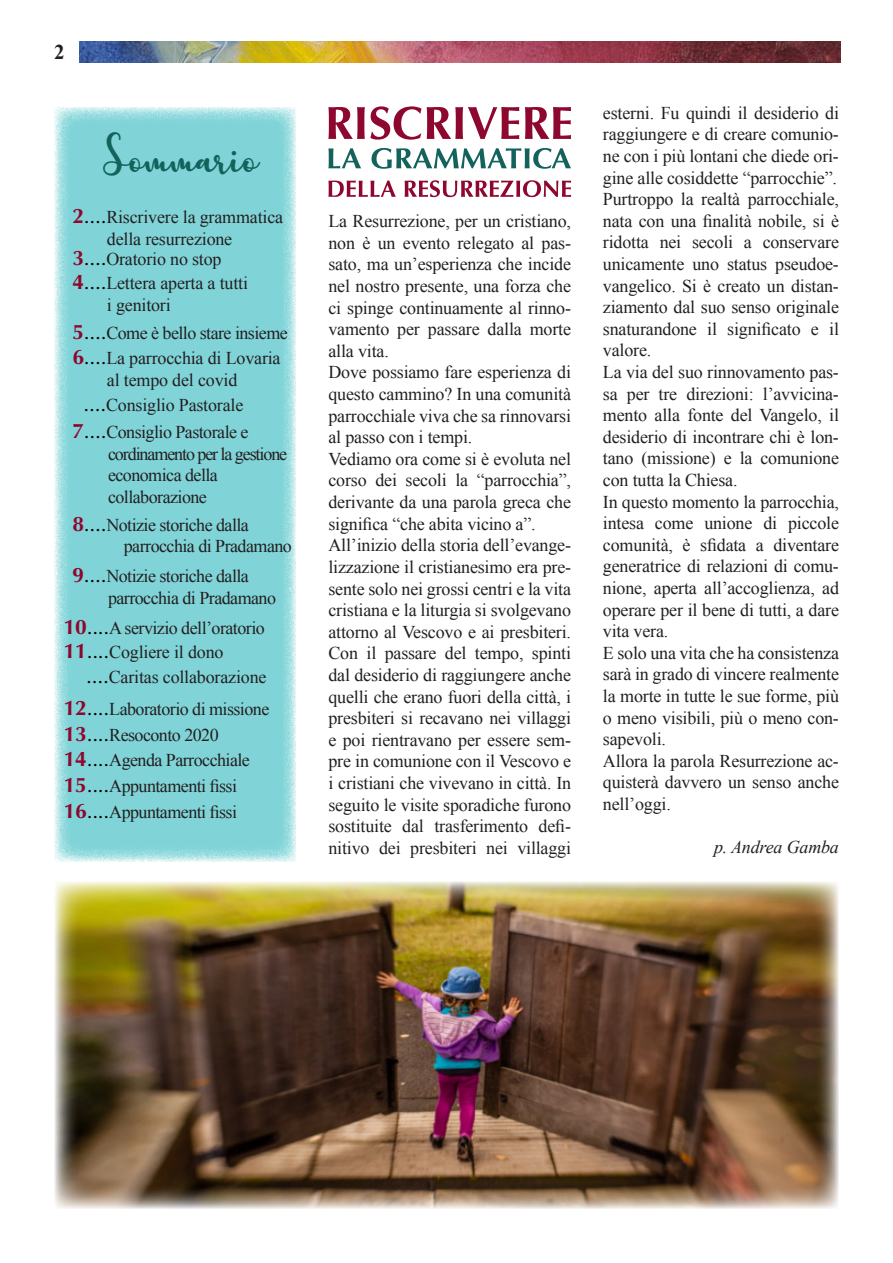
<style>
.page{position:relative;width:893px;height:1263px;background:#fff}
.page>*{position:absolute;margin:0;border:0;box-sizing:border-box;transform-origin:0 0}
.t1{font:33px "charlotte";color:#13625c}
.t2{font:700 21px "Times New Roman";color:#231f20}
.t3{font:18px/21.6px "Times New Roman";letter-spacing:-.01em;color:#231f20;text-align:justify}
.t4{font:18px "Times New Roman";letter-spacing:-.03em;color:#231f20}
.t5{font:18px "Times New Roman";letter-spacing:-.06em;color:#231f20}
.t6{font:italic 18px "Times New Roman";letter-spacing:-.01em;color:#231f20}
.s1{font-family:"Optima";font-weight:700;font-size:21px;color:#8d072e}
.s2{font-family:"Optima";font-size:21px;color:#000}
</style>
<div class="page">
<svg style="left:55px;top:107px;width:241px;height:755px;background:#86d6d9"></svg>
<img style="left:55px;top:882px;width:784px;height:327px">
<svg style="left:328px;top:180px;width:243px;height:17px"></svg>
<svg style="left:328px;top:148px;width:243px;height:21px"></svg>
<svg style="left:328px;top:106px;width:243px;height:34px"></svg>
<img style="left:79px;top:41px;width:761px;height:21px">
<p class="t2" style="left:54px;top:38px;width:12px">2</p>
<p class="t1" style="left:107px;top:142px;width:154px">Sommario</p>
<p class="t3" style="left:72px;top:206px;width:212px"><span class="s1">2</span><span class="s2">....</span>Riscrivere la grammatica</p>
<p class="t3" style="left:107px;top:228px;width:127px">della resurrezione</p>
<p class="t3" style="left:72px;top:248px;width:151px"><span class="s1">3</span><span class="s2">....</span>Oratorio no stop</p>
<p class="t3" style="left:72px;top:272px;width:177px"><span class="s1">4</span><span class="s2">....</span>Lettera aperta a tutti</p>
<p class="t3" style="left:107px;top:294px;width:65px">i genitori</p>
<p class="t3" style="left:72px;top:347px;width:210px"><span class="s1">6</span><span class="s2">....</span>La parrocchia di Lovaria</p>
<p class="t3" style="left:107px;top:369px;width:132px">al tempo del covid</p>
<p class="t3" style="left:84px;top:394px;width:161px"><span class="s2">....</span>Consiglio Pastorale</p>
<p class="t4" style="left:72px;top:320px;width:217px"><span class="s1">5</span><span class="s2">....</span>Come è bello stare insieme</p>
<p class="t4" style="left:72px;top:420px;width:178px"><span class="s1">7</span><span class="s2">....</span>Consiglio Pastorale e</p>
<p class="t5" style="left:108px;top:442px;width:181px">cordinamento per la gestione</p>
<p class="t4" style="left:108px;top:463px;width:111px">economica della</p>
<p class="t4" style="left:108px;top:485px;width:100px">collaborazione</p>
<p class="t4" style="left:72px;top:513px;width:178px"><span class="s1">8</span><span class="s2">....</span>Notizie storiche dalla</p>
<p class="t4" style="left:124px;top:534px;width:170px">parrocchia di Pradamano</p>
<p class="t4" style="left:72px;top:564px;width:178px"><span class="s1">9</span><span class="s2">....</span>Notizie storiche dalla</p>
<p class="t4" style="left:108px;top:586px;width:170px">parrocchia di Pradamano</p>
<p class="t4" style="left:64px;top:616px;width:202px"><span class="s1">10</span><span class="s2">....</span>A servizio dell’oratorio</p>
<p class="t3" style="left:64px;top:641px;width:161px"><span class="s1">11</span><span class="s2">....</span>Cogliere il dono</p>
<p class="t3" style="left:86px;top:666px;width:182px"><span class="s2">....</span>Caritas collaborazione</p>
<p class="t4" style="left:64px;top:697px;width:207px"><span class="s1">12</span><span class="s2">....</span>Laboratorio di missione</p>
<p class="t4" style="left:64px;top:723px;width:156px"><span class="s1">13</span><span class="s2">....</span>Resoconto 2020</p>
<p class="t4" style="left:64px;top:748px;width:188px"><span class="s1">14</span><span class="s2">....</span>Agenda Parrocchiale</p>
<p class="t4" style="left:64px;top:774px;width:175px"><span class="s1">15</span><span class="s2">....</span>Appuntamenti fissi</p>
<p class="t4" style="left:64px;top:800px;width:175px"><span class="s1">16</span><span class="s2">....</span>Appuntamenti fissi</p>
<p class="t3" style="left:328px;top:210px;width:244px">La Resurrezione, per un cristiano, non è un evento relegato al pas&shy;sato, ma un’esperienza che incide nel nostro presente, una forza che ci spinge continuamente al rinno&shy;vamento per passare dalla morte alla vita.</p>
<p class="t3" style="left:328px;top:361px;width:244px">Dove possiamo fare esperienza di questo cammino? In una comunità parrocchiale viva che sa rinnovarsi al passo con i tempi.</p>
<p class="t3" style="left:328px;top:448px;width:244px">Vediamo ora come si è evoluta nel corso dei secoli la “parrocchia”, derivante da una parola greca che significa “che abita vicino a”.</p>
<p class="t3" style="left:328px;top:534px;width:244px">All’inizio della storia dell’evange&shy;lizzazione il cristianesimo era pre&shy;sente solo nei grossi centri e la vita cristiana e la liturgia si svolgevano attorno al Vescovo e ai presbiteri.<br>Con il passare del tempo, spinti dal desiderio di raggiungere anche quelli che erano fuori della città, i presbiteri si recavano nei villaggi e poi rientravano per essere sem&shy;pre in comunione con il Vescovo e i cristiani che vivevano in città. In seguito le visite sporadiche furono sostituite dal trasferimento defi&shy;nitivo dei presbiteri nei villaggi</p>
<p class="t3" style="left:603px;top:102px;width:238px">esterni. Fu quindi il desiderio di raggiungere e di creare comunio&shy;ne con i più lontani che diede ori&shy;gine alle cosiddette “parrocchie”.</p>
<p class="t3" style="left:603px;top:188px;width:238px">Purtroppo la realtà parrocchiale, nata con una finalità nobile, si è ridotta nei secoli a conservare unicamente uno status pseudoe&shy;vangelico. Si è creato un distan&shy;ziamento dal suo senso originale snaturandone il significato e il valore.</p>
<p class="t3" style="left:603px;top:361px;width:238px">La via del suo rinnovamento pas&shy;sa per tre direzioni: l’avvicina&shy;mento alla fonte del Vangelo, il desiderio di incontrare chi è lon&shy;tano (missione) e la comunione con tutta la Chiesa.</p>
<p class="t3" style="left:603px;top:490px;width:238px">In questo momento la parrocchia, intesa come unione di piccole comunità, è sfidata a diventare generatrice di relazioni di comu&shy;nione, aperta all’accoglienza, ad operare per il bene di tutti, a dare vita vera.</p>
<p class="t3" style="left:603px;top:642px;width:238px">E solo una vita che ha consistenza sarà in grado di vincere realmente la morte in tutte le sue forme, più o meno visibili, più o meno con&shy;sapevoli.</p>
<p class="t3" style="left:603px;top:750px;width:238px">Allora la parola Resurrezione ac&shy;quisterà davvero un senso anche nell’oggi.</p>
<p class="t6" style="left:714px;top:835px;width:126px">p. Andrea Gamba</p>
</div>
